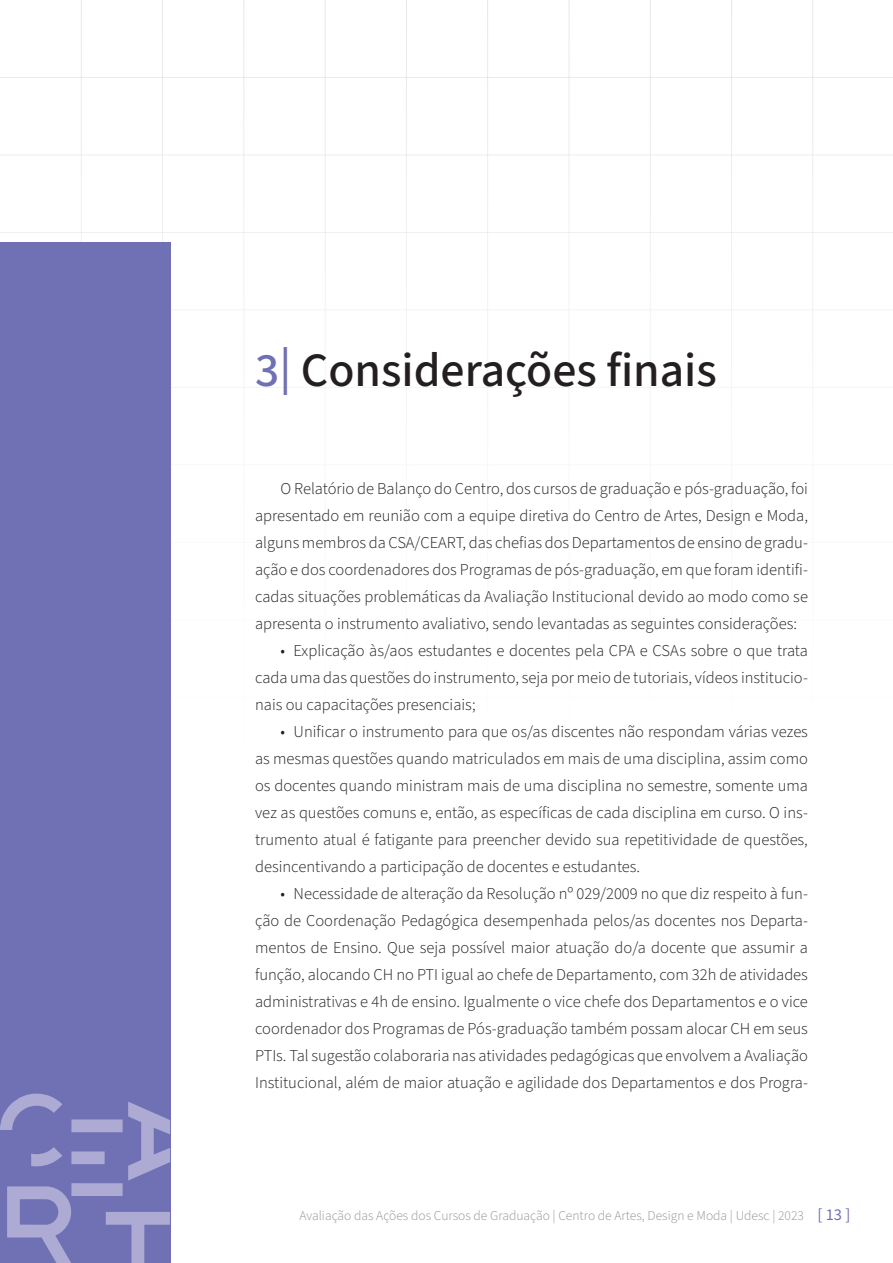
<style>
.page{position:relative;width:893px;height:1263px;background:#fff}
.page>*{position:absolute;margin:0;border:0;box-sizing:border-box;transform-origin:0 0}
.secoes{font:500 48px "Source Sans 3";color:#231f20}
.texto{font:300 16.5px/27px "Source Sans 3";color:#231f20;text-align:justify}
.t1{font:300 13.5px "Source Sans 3";color:#939598}
.s1{color:#7070b4}
.s2{font-weight:400;font-size:16.5px;color:#7070b4}
</style>
<div class="page">
<div style="left:0;top:242px;width:170px;height:1021px;background:#7070b4"></div>
<svg style="left:0;top:1093px;width:170px;height:170px"></svg>
<p class="secoes" style="left:255px;top:340px;width:463px"><span class="s1">3|</span> Considerações finais</p>
<p class="texto" style="left:255px;top:475px;width:554px;text-indent:26px">O Relatório de Balanço do Centro, dos cursos de graduação e pós-graduação, foi apresentado em reunião com a equipe diretiva do Centro de Artes, Design e Moda, alguns membros da CSA/CEART, das chefias dos Departamentos de ensino de gradu&shy;ação e dos coordenadores dos Programas de pós-graduação, em que foram identifi&shy;cadas situações problemáticas da Avaliação Institucional devido ao modo como se apresenta o instrumento avaliativo, sendo levantadas as seguintes considerações:</p>
<p class="texto" style="left:255px;top:637px;width:554px;text-indent:26px">• Explicação às/aos estudantes e docentes pela CPA e CSAs sobre o que trata cada uma das questões do instrumento, seja por meio de tutoriais, vídeos institucio&shy;nais ou capacitações presenciais;</p>
<p class="texto" style="left:255px;top:718px;width:554px;text-indent:26px">• Unificar o instrumento para que os/as discentes não respondam várias vezes as mesmas questões quando matriculados em mais de uma disciplina, assim como os docentes quando ministram mais de uma disciplina no semestre, somente uma vez as questões comuns e, então, as específicas de cada disciplina em curso. O ins&shy;trumento atual é fatigante para preencher devido sua repetitividade de questões, desincentivando a participação de docentes e estudantes.</p>
<p class="texto" style="left:255px;top:880px;width:554px;text-indent:26px">• Necessidade de alteração da Resolução nº 029/2009 no que diz respeito à fun&shy;ção de Coordenação Pedagógica desempenhada pelos/as docentes nos Departa&shy;mentos de Ensino. Que seja possível maior atuação do/a docente que assumir a função, alocando CH no PTI igual ao chefe de Departamento, com 32h de atividades administrativas e 4h de ensino. Igualmente o vice chefe dos Departamentos e o vice coordenador dos Programas de Pós-graduação também possam alocar CH em seus PTIs. Tal sugestão colaboraria nas atividades pedagógicas que envolvem a Avaliação Institucional, além de maior atuação e agilidade dos Departamentos e dos Progra-</p>
<p class="t1" style="left:299px;top:1208px;width:552px">Avaliação das Ações dos Cursos de Graduação | Centro de Artes, Design e Moda | Udesc | 2023 <span class="s2">[ 13 ]</span></p>
</div>
